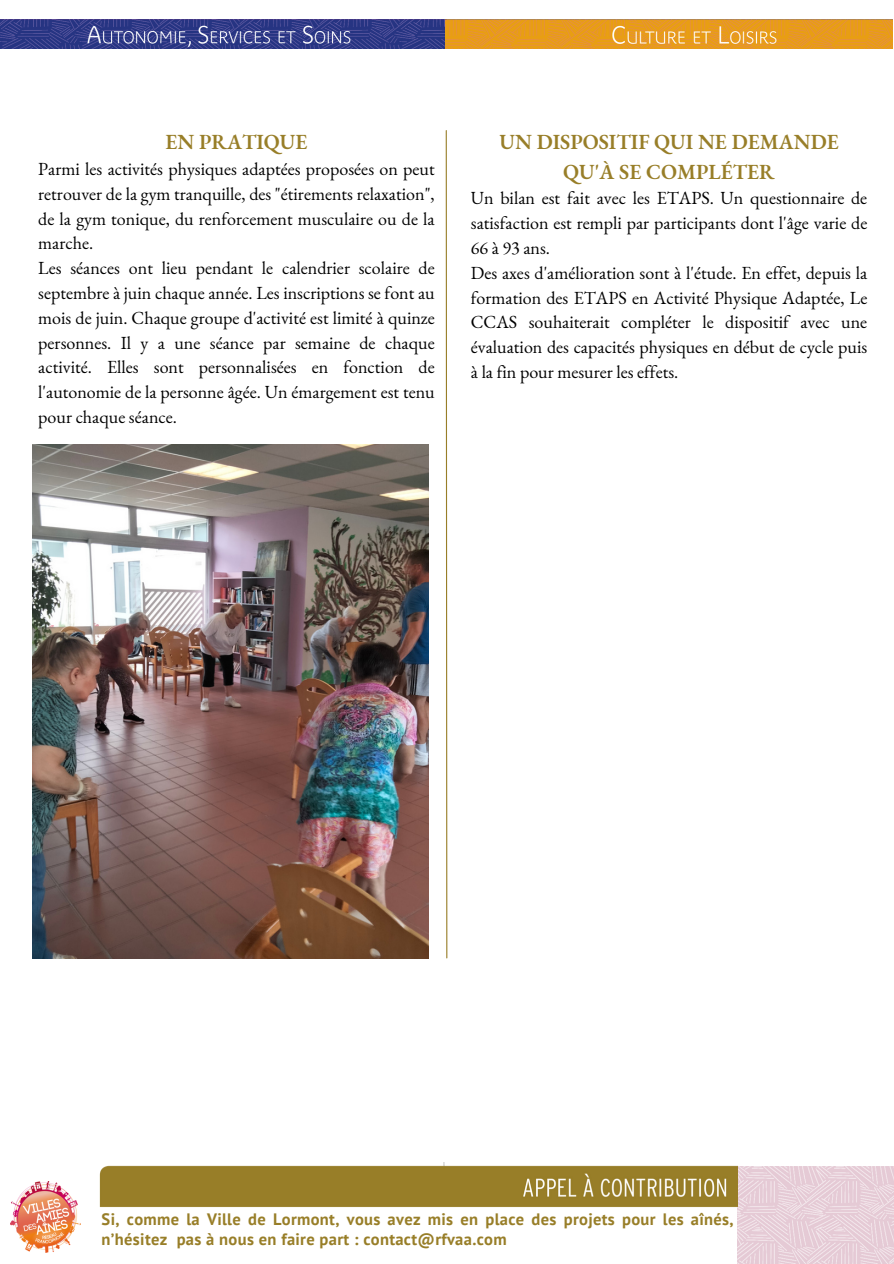
<style>
.page{position:relative;width:894px;height:1264px;background:#fff}
.page>*{position:absolute;margin:0;border:0;box-sizing:border-box;transform-origin:0 0}
.t1{font:600 21px/29.2px "EB Garamond";color:#987e28;text-align:center}
.t2{font:18px/24.8px "EB Garamond";color:#000}
.t3{font:700 16.5px/20.2px "PT Sans";letter-spacing:.02em;color:#987e28}
</style>
<div class="page">
<img style="left:32px;top:445px;width:396px;height:513px">
<img style="left:0;top:19px;width:445px;height:29px">
<svg style="left:445px;top:130px;width:3px;height:829px"></svg>
<img style="left:737px;top:1166px;width:156px;height:97px">
<img style="left:99px;top:1162px;width:638px;height:45px">
<img style="left:11px;top:1181px;width:70px;height:71px">
<img style="left:445px;top:19px;width:447px;height:29px">
<p class="t1" style="left:165px;top:127px;width:143px">EN PRATIQUE</p>
<p class="t2" style="left:38px;top:156px;width:398px">Parmi les activités physiques adaptées proposées on peut retrouver de la gym tranquille, des "étirements relaxation", de la gym tonique, du renforcement musculaire ou de la marche.<br>Les séances ont lieu pendant le calendrier scolaire de septembre à juin chaque année. Les inscriptions se font au mois de juin. Chaque groupe d'activité est limité à quinze personnes. Il y a une séance par semaine de chaque activité. Elles sont personnalisées en fonction de l'autonomie de la personne âgée. Un émargement est tenu pour chaque séance.</p>
<p class="t1" style="left:499px;top:127px;width:340px">UN DISPOSITIF QUI NE DEMANDE<br>QU'À SE COMPLÉTER</p>
<p class="t2" style="left:470px;top:186px;width:398px">Un bilan est fait avec les ETAPS. Un questionnaire de satisfaction est rempli par participants dont l'âge varie de 66 à 93 ans.<br>Des axes d'amélioration sont à l'étude. En effet, depuis la formation des ETAPS en Activité Physique Adaptée, Le CCAS souhaiterait compléter le dispositif avec une évaluation des capacités physiques en début de cycle puis à la fin pour mesurer les effets.</p>
<h1 class="t3" style="left:102px;top:1208px;width:633px">Si, comme la Ville de Lormont, vous avez mis en place des projets pour les aînés, n’hésitez pas à nous en faire part : contact@rfvaa.com</h1>
</div>
